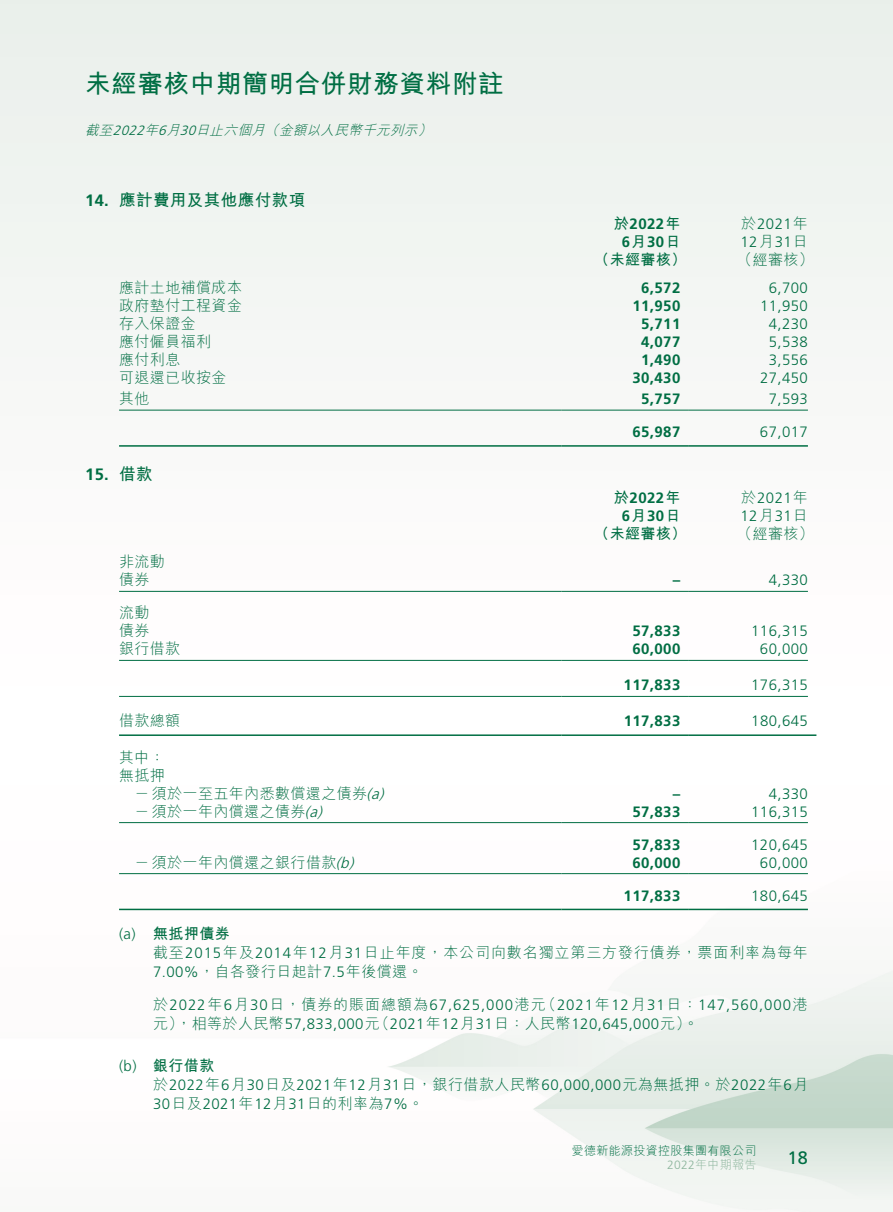
<style>
.page{position:relative;width:893px;height:1212px;background:#fff}
.page>*{position:absolute;margin:0;border:0;box-sizing:border-box;transform-origin:0 0}
.t1{font:700 25.5px "M Hei HK";letter-spacing:.03em;color:#006e43}
.t2{font:18px "Frutiger LT Std";color:#006e43}
.t3{font:700 16.5px "M Hei HK";letter-spacing:.03em;color:#006e43}
.t4{font:700 16.5px "Frutiger LT Std";color:#006e43}
.t5{font:300 15px/18px "Frutiger LT Std";letter-spacing:.03em;color:#006e43}
.t6{font:300 15px/18px "M Hei HK";letter-spacing:.03em;color:#006e43}
.t7{font:700 15px/18px "Frutiger LT Std";letter-spacing:.03em;color:#006e43;text-align:center}
.t8{font:300 15px/18.8px "M Hei HK";letter-spacing:.06em;color:#006e43}
.t9{font:300 15px "Frutiger LT Std";letter-spacing:.065em;color:#006e43}
.t10{font:700 15px "M Hei HK";letter-spacing:.03em;color:#006e43}
.t11{font:italic 300 13.5px "M Hei HK";color:#006e43}
.t12{font:italic 300 13.5px "Frutiger LT Std";color:#006e43}
.t13{font:300 12px "M Hei HK";letter-spacing:.03em;color:#006e43}
.t14{font:300 12px "M Hei HK";letter-spacing:.03em;color:#8cb59c}
.s1{font-family:"Frutiger LT Std"}
.s2{font-family:"M Hei HK"}
.s3{font-family:"Frutiger LT Std";font-style:italic}
</style>
<div class="page">
<hr style="left:119px;top:410px;width:442px;height:1px;background:#006e43">
<hr style="left:561px;top:410px;width:128px;height:1px;background:#006e43">
<hr style="left:689px;top:410px;width:119px;height:1px;background:#006e43">
<hr style="left:119px;top:445px;width:442px;height:2px;background:#006e43">
<hr style="left:561px;top:445px;width:128px;height:2px;background:#006e43">
<hr style="left:689px;top:445px;width:119px;height:2px;background:#006e43">
<hr style="left:119px;top:591px;width:442px;height:1px;background:#006e43">
<hr style="left:561px;top:591px;width:128px;height:1px;background:#006e43">
<hr style="left:689px;top:591px;width:119px;height:1px;background:#006e43">
<hr style="left:119px;top:660px;width:442px;height:1px;background:#006e43">
<hr style="left:561px;top:660px;width:128px;height:1px;background:#006e43">
<hr style="left:689px;top:660px;width:119px;height:1px;background:#006e43">
<hr style="left:119px;top:696px;width:442px;height:1px;background:#006e43">
<hr style="left:561px;top:696px;width:128px;height:1px;background:#006e43">
<hr style="left:689px;top:696px;width:119px;height:1px;background:#006e43">
<hr style="left:119px;top:734px;width:442px;height:2px;background:#006e43">
<hr style="left:561px;top:734px;width:128px;height:2px;background:#006e43">
<hr style="left:689px;top:734px;width:127px;height:2px;background:#006e43">
<hr style="left:119px;top:822px;width:442px;height:1px;background:#006e43">
<hr style="left:561px;top:822px;width:128px;height:1px;background:#006e43">
<hr style="left:689px;top:822px;width:119px;height:1px;background:#006e43">
<hr style="left:119px;top:873px;width:442px;height:1px;background:#006e43">
<hr style="left:561px;top:873px;width:128px;height:1px;background:#006e43">
<hr style="left:689px;top:873px;width:119px;height:1px;background:#006e43">
<hr style="left:119px;top:909px;width:442px;height:1px;background:#006e43">
<hr style="left:561px;top:909px;width:128px;height:1px;background:#006e43">
<hr style="left:689px;top:909px;width:119px;height:1px;background:#006e43">
<h1 class="t1" style="left:85px;top:65px;width:420px">未經審核中期簡明合併財務資料附註</h1>
<p class="t11" style="left:418px;top:123px;width:19px">(</p>
<p class="t11" style="left:265px;top:123px;width:19px">（</p>
<p class="t11" style="left:279px;top:123px;width:143px">金額以人民幣千元列示</p>
<p class="t11" style="left:196px;top:123px;width:74px">日止六個月</p>
<p class="t11" style="left:144px;top:123px;width:19px">年</p>
<p class="t11" style="left:85px;top:123px;width:32px">截至</p>
<p class="t11" style="left:158px;top:123px;width:26px">月<span class="s1">6</span></p>
<p class="t12" style="left:113px;top:123px;width:37px">2022</p>
<p class="t12" style="left:180px;top:123px;width:21px">30</p>
<p class="t4" style="left:85px;top:191px;width:25px">14.</p>
<p class="t4" style="left:85px;top:465px;width:25px">15.</p>
<p class="t3" style="left:119px;top:188px;width:188px">應計費用及其他應付款項</p>
<p class="t7" style="left:614px;top:214px;width:68px"><span class="s2">於</span>2022<span class="s2">年<br></span>6<span class="s2">月</span>30<span class="s2">日</span></p>
<p class="t5" style="left:740px;top:215px;width:69px"><span class="s2">於</span>2021<span class="s2">年<br></span>12<span class="s2">月</span>31<span class="s2">日</span></p>
<p class="t6" style="left:737px;top:250px;width:78px">（經審核(</p>
<p class="t10" style="left:594px;top:248px;width:94px">（未經審核）</p>
<p class="t6" style="left:119px;top:278px;width:124px">應計土地補償成本</p>
<p class="t7" style="left:641px;top:279px;width:41px">6,572</p>
<p class="t5" style="left:769px;top:279px;width:41px">6,700</p>
<p class="t6" style="left:119px;top:296px;width:124px">政府墊付工程資金</p>
<p class="t7" style="left:632px;top:297px;width:49px">11,950</p>
<p class="t5" style="left:760px;top:297px;width:49px">11,950</p>
<p class="t6" style="left:119px;top:314px;width:78px">存入保證金</p>
<p class="t7" style="left:641px;top:315px;width:41px">5,711</p>
<p class="t5" style="left:769px;top:315px;width:41px">4,230</p>
<p class="t6" style="left:119px;top:332px;width:94px">應付僱員福利</p>
<p class="t7" style="left:641px;top:333px;width:41px">4,077</p>
<p class="t5" style="left:769px;top:333px;width:41px">5,538</p>
<p class="t6" style="left:119px;top:350px;width:63px">應付利息</p>
<p class="t7" style="left:641px;top:351px;width:41px">1,490</p>
<p class="t5" style="left:769px;top:351px;width:41px">3,556</p>
<p class="t6" style="left:119px;top:368px;width:109px">可退還已收按金</p>
<p class="t7" style="left:632px;top:369px;width:49px">30,430</p>
<p class="t5" style="left:760px;top:369px;width:49px">27,450</p>
<p class="t6" style="left:119px;top:389px;width:32px">其他</p>
<p class="t7" style="left:641px;top:390px;width:41px">5,757</p>
<p class="t5" style="left:769px;top:390px;width:41px">7,593</p>
<p class="t7" style="left:632px;top:423px;width:49px">65,987</p>
<p class="t5" style="left:760px;top:423px;width:49px">67,017</p>
<p class="t3" style="left:119px;top:462px;width:35px">借款</p>
<p class="t7" style="left:614px;top:489px;width:68px"><span class="s2">於</span>2022<span class="s2">年<br></span>6<span class="s2">月</span>30<span class="s2">日</span></p>
<p class="t5" style="left:740px;top:489px;width:69px"><span class="s2">於</span>2021<span class="s2">年<br></span>12<span class="s2">月</span>31<span class="s2">日</span></p>
<p class="t6" style="left:737px;top:524px;width:78px">（經審核(</p>
<p class="t10" style="left:594px;top:522px;width:94px">（未經審核）</p>
<p class="t6" style="left:119px;top:553px;width:47px">非流動</p>
<p class="t6" style="left:119px;top:571px;width:32px">債券</p>
<p class="t6" style="left:119px;top:604px;width:32px">流動</p>
<p class="t7" style="left:673px;top:571px;width:9px">–</p>
<p class="t5" style="left:769px;top:571px;width:41px">4,330</p>
<p class="t6" style="left:119px;top:622px;width:32px">債券</p>
<p class="t7" style="left:632px;top:622px;width:49px">57,833</p>
<p class="t5" style="left:751px;top:622px;width:58px">116,315</p>
<p class="t6" style="left:119px;top:640px;width:63px">銀行借款</p>
<p class="t7" style="left:632px;top:640px;width:49px">60,000</p>
<p class="t5" style="left:760px;top:640px;width:49px">60,000</p>
<p class="t7" style="left:624px;top:676px;width:58px">117,833</p>
<p class="t5" style="left:751px;top:676px;width:58px">176,315</p>
<p class="t6" style="left:119px;top:712px;width:63px">借款總額</p>
<p class="t6" style="left:119px;top:748px;width:47px">其中：無抵押</p>
<p class="t7" style="left:624px;top:712px;width:58px">117,833</p>
<p class="t5" style="left:751px;top:712px;width:58px">180,645</p>
<p class="t6" style="left:134px;top:784px;width:255px">－須於一至五年內悉數償還之債券 <span class="s3">(a(</span></p>
<p class="t7" style="left:673px;top:784px;width:9px">–</p>
<p class="t5" style="left:769px;top:784px;width:41px">4,330</p>
<p class="t6" style="left:134px;top:802px;width:193px">－須於一年內償還之債券 <span class="s3">(a(</span></p>
<p class="t7" style="left:632px;top:802px;width:49px">57,833</p>
<p class="t5" style="left:751px;top:802px;width:58px">116,315</p>
<p class="t7" style="left:632px;top:835px;width:49px">57,833</p>
<p class="t5" style="left:751px;top:836px;width:58px">120,645</p>
<p class="t6" style="left:134px;top:853px;width:225px">－須於一年內償還之銀行借款 <span class="s3">(b(</span></p>
<p class="t7" style="left:632px;top:853px;width:49px">60,000</p>
<p class="t5" style="left:760px;top:854px;width:49px">60,000</p>
<p class="t7" style="left:624px;top:886px;width:58px">117,833</p>
<p class="t5" style="left:751px;top:887px;width:58px">180,645</p>
<p class="t5" style="left:119px;top:925px;width:18px">)a(</p>
<p class="t10" style="left:153px;top:923px;width:78px">無抵押債券</p>
<p class="t5" style="left:119px;top:1057px;width:19px">)b(</p>
<p class="t8" style="left:153px;top:943px;width:656px">截至<span class="s1">2015</span>年及<span class="s1">2014</span>年<span class="s1">12</span>月<span class="s1">31</span>日止年度，本公司向數名獨立第三方發行債券，票面利率為每年<br><span class="s1">7.00%</span>，自各發行日起計<span class="s1">7.5</span>年後償還。</p>
<p class="t9" style="left:541px;top:996px;width:268px"><span class="s2">（</span>2021<span class="s2">年</span>12<span class="s2">月</span>31<span class="s2">日：</span>147,560,000<span class="s2">港</span></p>
<p class="t5" style="left:375px;top:995px;width:326px;line-height:18.8px;text-indent:-221px"><span class="s2">於</span>2022<span class="s2">年</span>6<span class="s2">月</span>30<span class="s2">日，債券的賬面總額為</span>67,625,000<span class="s2">港元<br>（</span>2021<span class="s2">年</span>12<span class="s2">月</span>31<span class="s2">日：人民幣</span>120,645,000<span class="s2">元。(</span></p>
<p class="t6" style="left:153px;top:1014px;width:228px">元，）相等於人民幣<span class="s1">57,833,000</span>元</p>
<p class="t10" style="left:153px;top:1055px;width:63px">銀行借款</p>
<p class="t5" style="left:153px;top:1076px;width:656px;line-height:18.8px"><span class="s2">於</span>2022<span class="s2">年</span>6<span class="s2">月</span>30<span class="s2">日及</span>2021<span class="s2">年</span>12<span class="s2">月</span>31<span class="s2">日，銀行借款人民幣</span>60,000,000<span class="s2">元為無抵押。於</span>2022<span class="s2">年</span>6<span class="s2">月<br></span>30<span class="s2">日及</span>2021<span class="s2">年</span>12<span class="s2">月</span>31<span class="s2">日的利率為</span>7%<span class="s2">。</span></p>
<p class="t13" style="left:572px;top:1145px;width:186px">愛德新能源投資控股集團有限公司</p>
<p class="t14" style="left:667px;top:1158px;width:91px"><span class="s1">2022</span>年中期報告</p>
<p class="t2" style="left:787px;top:1147px;width:22px">18</p>
</div>
